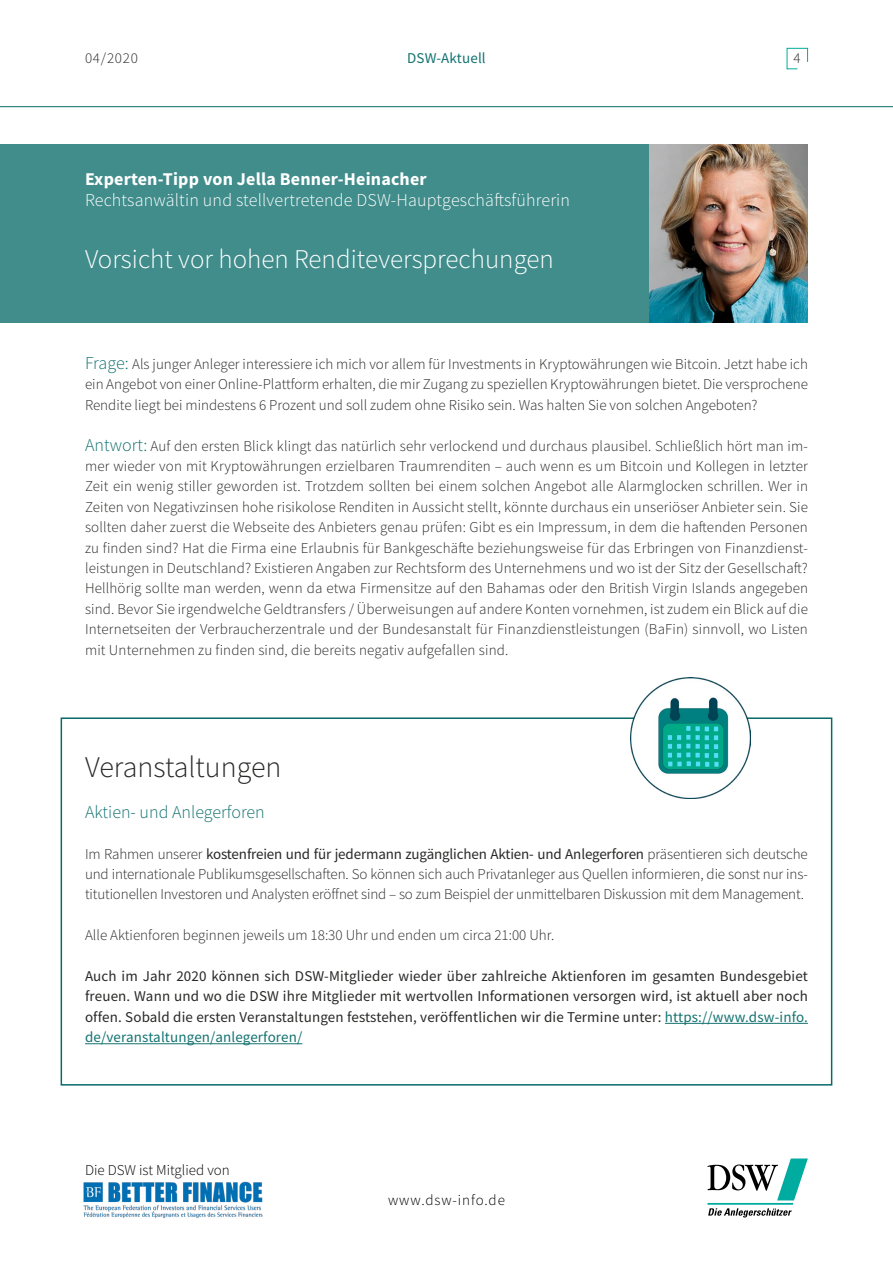
<style>
.page{position:relative;width:893px;height:1263px;background:#fff}
.page>*{position:absolute;margin:0;border:0;box-sizing:border-box;transform-origin:0 0}
.t1{font:300 30px "Source Sans Pro";color:#282827}
.t2{font:300 27px "Source Sans Pro";color:#fff}
.t3{font:300 18px "Source Sans Pro";letter-spacing:.01em;color:#fff}
.t4{font:700 18px "Source Sans Pro";letter-spacing:.01em;color:#fff}
.t5{font:300 18px "Source Sans Pro";color:#137270}
.t6{font:300 15px/20.4px "Source Sans Pro";color:#282827;text-align:justify}
.t7{font:15px/20.4px "Source Sans Pro";letter-spacing:.01em;color:#282827;text-align:justify}
.t8{font:300 15px "Source Sans Pro";color:#000}
.t9{font:300 15px "Source Sans Pro";letter-spacing:.06em;color:#000}
.t10{font:15px "Source Sans Pro";letter-spacing:.01em;color:#137270}
.s1{font-size:18px;color:#137270}
.s2{font-weight:400}
.s3{color:#137270}
</style>
<div class="page">
<svg style="left:707px;top:1158px;width:101px;height:59px"></svg>
<svg style="left:786px;top:48px;width:22px;height:22px"></svg>
<hr style="left:0;top:106px;width:893px;height:1px;background:#076b69">
<img style="left:83px;top:1182px;width:180px;height:36px">
<div style="left:0;top:145px;width:808px;height:178px;background:#408d8b"></div>
<img style="left:650px;top:145px;width:158px;height:178px">
<div style="left:61px;top:717px;width:771px;height:368px;border:2px solid #076b69"></div>
<img style="left:630px;top:678px;width:120px;height:120px">
<hr style="left:665px;top:1023px;width:143px;height:1px;background:#137270">
<hr style="left:85px;top:1043px;width:217px;height:1px;background:#137270">
<p class="t6" style="left:85px;top:48px;width:54px">04/2020</p>
<p class="t10" style="left:407px;top:48px;width:80px">DSW-Aktuell</p>
<p class="t4" style="left:85px;top:167px;width:343px">Experten-Tipp von Jella Benner-Heinacher</p>
<p class="t3" style="left:85px;top:189px;width:487px">Rechtsanwältin und stellvertretende DSW-Hauptgeschäftsführerin</p>
<h2 class="t2" style="left:85px;top:243px;width:470px">Vorsicht vor hohen Renditeversprechungen</h2>
<p class="t6" style="left:794px;top:48px;width:9px">4</p>
<p class="t6" style="left:85px;top:354px;width:724px"><span class="s1">Frage:</span> Als junger Anleger interessiere ich mich vor allem für Investments in Kryptowährungen wie Bitcoin. Jetzt habe ich ein Angebot von einer Online-Plattform erhalten, die mir Zugang zu speziellen Kryptowährungen bietet. Die versprochene Rendite liegt bei mindestens 6 Prozent und soll zudem ohne Risiko sein. Was halten Sie von solchen Angeboten?</p>
<p class="t6" style="left:85px;top:435px;width:724px"><span class="s1">Antwort:</span> Auf den ersten Blick klingt das natürlich sehr verlockend und durchaus plausibel. Schließlich hört man im&shy;mer wieder von mit Kryptowährungen erzielbaren Traumrenditen – auch wenn es um Bitcoin und Kollegen in letzter Zeit ein wenig stiller geworden ist. Trotzdem sollten bei einem solchen Angebot alle Alarmglocken schrillen. Wer in Zeiten von Negativzinsen hohe risikolose Renditen in Aussicht stellt, könnte durchaus ein unseriöser Anbieter sein. Sie sollten daher zuerst die Webseite des Anbieters genau prüfen: Gibt es ein Impressum, in dem die haftenden Personen zu finden sind? Hat die Firma eine Erlaubnis für Bankgeschäfte beziehungsweise für das Erbringen von Finanzdienst&shy;leistungen in Deutschland? Existieren Angaben zur Rechtsform des Unternehmens und wo ist der Sitz der Gesellschaft?<br>Hellhörig sollte man werden, wenn da etwa Firmensitze auf den Bahamas oder den British Virgin Islands angegeben sind. Bevor Sie irgendwelche Geldtransfers / Überweisungen auf andere Konten vornehmen, ist zudem ein Blick auf die Internetseiten der Verbraucherzentrale und der Bundesanstalt für Finanzdienstleistungen (BaFin) sinnvoll, wo Listen mit Unternehmen zu finden sind, die bereits negativ aufgefallen sind.</p>
<h1 class="t1" style="left:85px;top:749px;width:198px">Veranstaltungen</h1>
<p class="t5" style="left:85px;top:801px;width:181px">Aktien- und Anlegerforen</p>
<p class="t6" style="left:85px;top:843px;width:724px">Im Rahmen unserer <span class="s2">kostenfreien und für jedermann zugänglichen Aktien- und Anlegerforen</span> präsentieren sich deutsche und internationale Publikumsgesellschaften. So können sich auch Privatanleger aus Quellen informieren, die sonst nur ins&shy;titutionellen Investoren und Analysten eröffnet sind – so zum Beispiel der unmittelbaren Diskussion mit dem Management.</p>
<p class="t6" style="left:85px;top:925px;width:471px">Alle Aktienforen beginnen jeweils um 18:30 Uhr und enden um circa 21:00 Uhr.</p>
<p class="t7" style="left:85px;top:966px;width:724px">Auch im Jahr 2020 können sich DSW-Mitglieder wieder über zahlreiche Aktienforen im gesamten Bundesgebiet freuen. Wann und wo die DSW ihre Mitglieder mit wertvollen Informationen versorgen wird, ist aktuell aber noch offen. Sobald die ersten Veranstaltungen feststehen, veröffentlichen wir die Termine unter: <span class="s3">https://www.dsw-info. de/veranstaltungen/anlegerforen/</span></p>
<p class="t8" style="left:85px;top:1161px;width:146px">Die DSW ist Mitglied von</p>
<p class="t9" style="left:388px;top:1191px;width:118px">www.dsw-info.de</p>
</div>
